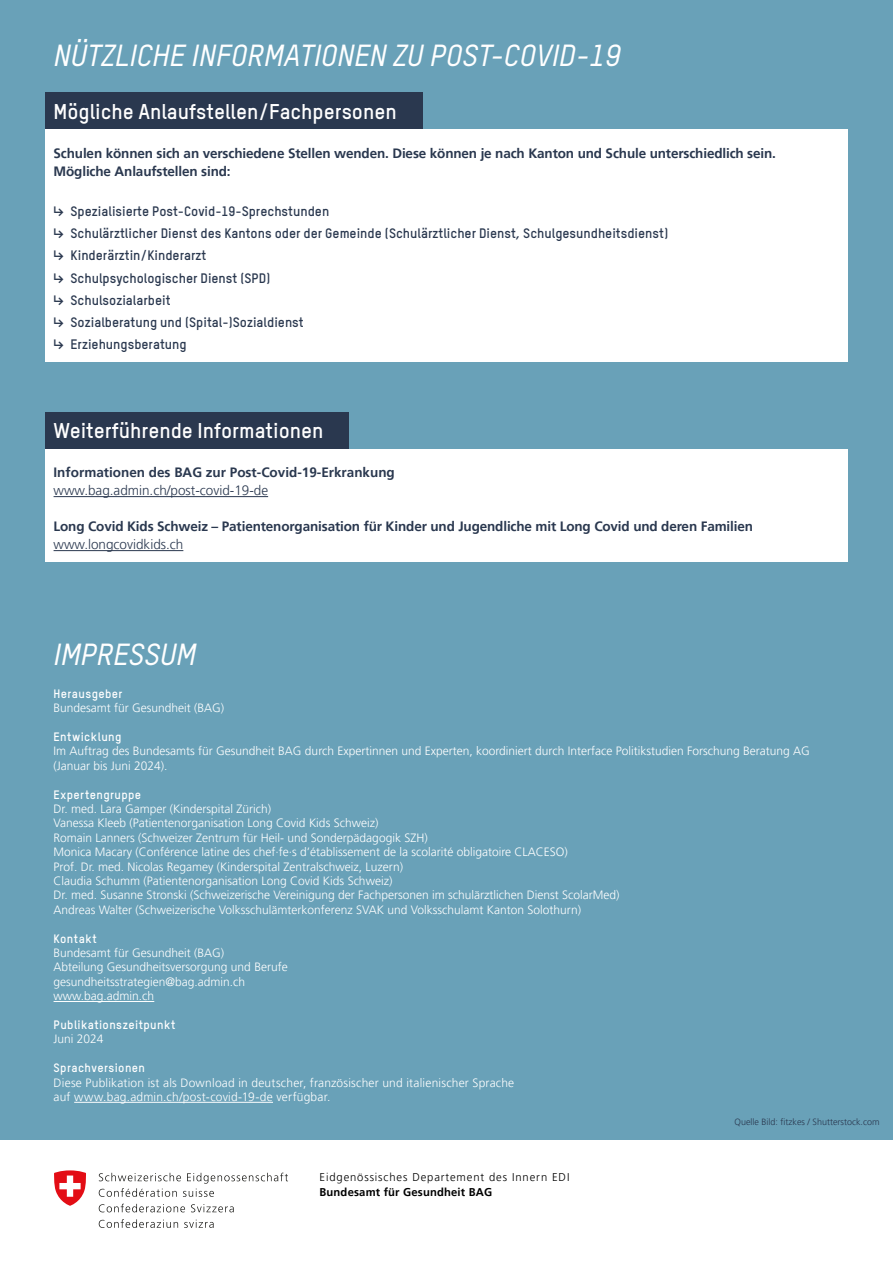
<style>
.page{position:relative;width:893px;height:1263px;background:#fff}
.page>*{position:absolute;margin:0;border:0;box-sizing:border-box;transform-origin:0 0}
.t1{font:italic 500 30px "TSTAR";color:#fff}
.t2{font:700 21px "TSTAR";color:#fff}
.t3{font:700 13.5px/18px "Frutiger LT Pro";letter-spacing:-.01em;color:#2a384f}
.t4{font:700 13.5px "TSTAR";color:#2a384f}
.t5{font:300 12px/14.4px "Frutiger LT Pro";color:#fff}
.t6{font:300 12px/14.4px "Frutiger LT Pro";letter-spacing:.02em;color:#fff}
.t7{font:700 12px "TSTAR";letter-spacing:.03em;color:#fff}
.t8{font:300 11.25px/15.6px "Frutiger LT Pro";letter-spacing:.08em;color:#000}
.t9{font:300 9px "Frutiger LT Pro";color:#2a384f}
.s1{font-family:"Akkurat LL"}
.s2{font-weight:300}
.s3{font-weight:700}
</style>
<div class="page">
<div style="left:0;top:0;width:893px;height:1140px;background:#69a1b8"></div>
<hr style="left:54px;top:1001px;width:100px;height:1px;background:#fff">
<hr style="left:74px;top:1102px;width:199px;height:1px;background:#fff">
<div style="left:45px;top:93px;width:377px;height:46px;background:#2a384f"></div>
<div style="left:45px;top:130px;width:803px;height:22px;background:#fff"></div>
<div style="left:45px;top:148px;width:803px;height:40px;background:#fff"></div>
<div style="left:45px;top:184px;width:803px;height:22px;background:#fff"></div>
<div style="left:45px;top:205px;width:803px;height:23px;background:#fff"></div>
<div style="left:45px;top:228px;width:803px;height:22px;background:#fff"></div>
<div style="left:45px;top:250px;width:803px;height:22px;background:#fff"></div>
<div style="left:45px;top:272px;width:803px;height:23px;background:#fff"></div>
<div style="left:45px;top:294px;width:803px;height:23px;background:#fff"></div>
<div style="left:45px;top:317px;width:803px;height:22px;background:#fff"></div>
<div style="left:45px;top:339px;width:803px;height:22px;background:#fff"></div>
<div style="left:45px;top:412px;width:304px;height:47px;background:#2a384f"></div>
<div style="left:45px;top:449px;width:803px;height:22px;background:#fff"></div>
<div style="left:45px;top:467px;width:803px;height:40px;background:#fff"></div>
<hr style="left:54px;top:496px;width:214px;height:1px;background:#2a384f">
<div style="left:45px;top:503px;width:803px;height:22px;background:#fff"></div>
<div style="left:45px;top:521px;width:803px;height:40px;background:#fff"></div>
<hr style="left:54px;top:550px;width:129px;height:1px;background:#2a384f">
<svg style="left:99px;top:1172px;width:189px;height:25px"></svg>
<svg style="left:99px;top:1204px;width:86px;height:8px"></svg>
<svg style="left:191px;top:1204px;width:43px;height:8px"></svg>
<svg style="left:99px;top:1219px;width:79px;height:9px"></svg>
<svg style="left:184px;top:1219px;width:30px;height:9px"></svg>
<svg style="left:54px;top:1170px;width:32px;height:36px"></svg>
<h1 class="t1" style="left:54px;top:37px;width:568px">NÜTZLICHE INFORMATIONEN ZU POST-COVID-19</h1>
<h2 class="t2" style="left:54px;top:98px;width:345px">Mögliche Anlaufstellen/Fachpersonen</h2>
<p class="t3" style="left:54px;top:144px;width:724px">Schulen können sich an verschiedene Stellen wenden. Diese können je nach Kanton und Schule unterschiedlich sein.<br>Mögliche Anlaufstellen sind:</p>
<p class="t4" style="left:54px;top:203px;width:277px"><span class="s1">↳</span> Spezialisierte Post-Covid-19-Sprechstunden</p>
<p class="t4" style="left:54px;top:225px;width:616px"><span class="s1">↳</span> Schulärztlicher Dienst des Kantons oder der Gemeinde (Schulärztlicher Dienst, Schulgesundheitsdienst)</p>
<p class="t4" style="left:54px;top:247px;width:154px"><span class="s1">↳</span> Kinderärztin/Kinderarzt</p>
<p class="t4" style="left:54px;top:269px;width:218px"><span class="s1">↳</span> Schulpsychologischer Dienst (SPD)</p>
<p class="t4" style="left:54px;top:292px;width:119px"><span class="s1">↳</span> Schulsozialarbeit</p>
<p class="t4" style="left:54px;top:314px;width:252px"><span class="s1">↳</span> Sozialberatung und (Spital-)Sozialdienst</p>
<p class="t4" style="left:54px;top:336px;width:135px"><span class="s1">↳</span> Erziehungsberatung</p>
<h2 class="t2" style="left:54px;top:417px;width:271px">Weiterführende Informationen</h2>
<p class="t3" style="left:54px;top:464px;width:343px">Informationen des BAG zur Post-Covid-19-Erkrankung <span class="s2">www.bag.admin.ch/post-covid-19-de</span></p>
<p class="t3" style="left:54px;top:518px;width:701px">Long Covid Kids Schweiz – Patientenorganisation für Kinder und Jugendliche mit Long Covid und deren Familien <span class="s2">www.longcovidkids.ch</span></p>
<h1 class="t1" style="left:54px;top:636px;width:144px">IMPRESSUM</h1>
<p class="t7" style="left:54px;top:686px;width:71px">Herausgeber</p>
<p class="t5" style="left:54px;top:701px;width:172px">Bundesamt für Gesundheit (BAG)</p>
<p class="t7" style="left:54px;top:729px;width:69px">Entwicklung</p>
<p class="t5" style="left:54px;top:744px;width:758px">Im Auftrag des Bundesamts für Gesundheit BAG durch Expertinnen und Experten, koordiniert durch Interface Politikstudien Forschung Beratung AG (Januar bis Juni 2024).</p>
<p class="t7" style="left:54px;top:787px;width:89px">Expertengruppe</p>
<p class="t5" style="left:54px;top:802px;width:219px">Dr. med. Lara Gamper (Kinderspital Zürich)</p>
<p class="t5" style="left:54px;top:816px;width:326px">Vanessa Kleeb (Patientenorganisation Long Covid Kids Schweiz)</p>
<p class="t5" style="left:54px;top:830px;width:376px">Romain Lanners (Schweizer Zentrum für Heil- und Sonderpädagogik SZH)</p>
<p class="t5" style="left:54px;top:845px;width:516px">Monica Macary (Conférence latine des chef·fe·s d’établissement de la scolarité obligatoire CLACESO)</p>
<p class="t5" style="left:54px;top:859px;width:351px">Prof. Dr. med. Nicolas Regamey (Kinderspital Zentralschweiz, Luzern)</p>
<p class="t5" style="left:54px;top:874px;width:340px">Claudia Schumm (Patientenorganisation Long Covid Kids Schweiz)</p>
<p class="t5" style="left:54px;top:888px;width:567px">Dr. med. Susanne Stronski (Schweizerische Vereinigung der Fachpersonen im schulärztlichen Dienst ScolarMed)</p>
<p class="t5" style="left:54px;top:902px;width:529px">Andreas Walter (Schweizerische Volksschulämterkonferenz SVAK und Volksschulamt Kanton Solothurn)</p>
<p class="t7" style="left:54px;top:931px;width:45px">Kontakt</p>
<p class="t5" style="left:54px;top:946px;width:172px">Bundesamt für Gesundheit (BAG)</p>
<p class="t5" style="left:54px;top:960px;width:236px">Abteilung Gesundheitsversorgung und Berufe</p>
<p class="t5" style="left:54px;top:974px;width:193px">gesundheitsstrategien@bag.admin.ch</p>
<p class="t5" style="left:54px;top:989px;width:102px">www.bag.admin.ch</p>
<p class="t7" style="left:54px;top:1017px;width:123px">Publikationszeitpunkt</p>
<p class="t5" style="left:54px;top:1032px;width:52px">Juni 2024</p>
<p class="t7" style="left:54px;top:1060px;width:93px">Sprachversionen</p>
<p class="t6" style="left:54px;top:1075px;width:462px">Diese Publikation ist als Download in deutscher, französischer und italienischer Sprache auf www.bag.admin.ch/post-covid-19-de verfügbar.</p>
<p class="t8" style="left:320px;top:1169px;width:251px">Eidgenössisches Departement des Innern EDI<br><span class="s3">Bundesamt für Gesundheit BAG</span></p>
<p class="t9" style="left:735px;top:1117px;width:147px">Quelle Bild: fitzkes / Shutterstock.com</p>
</div>
